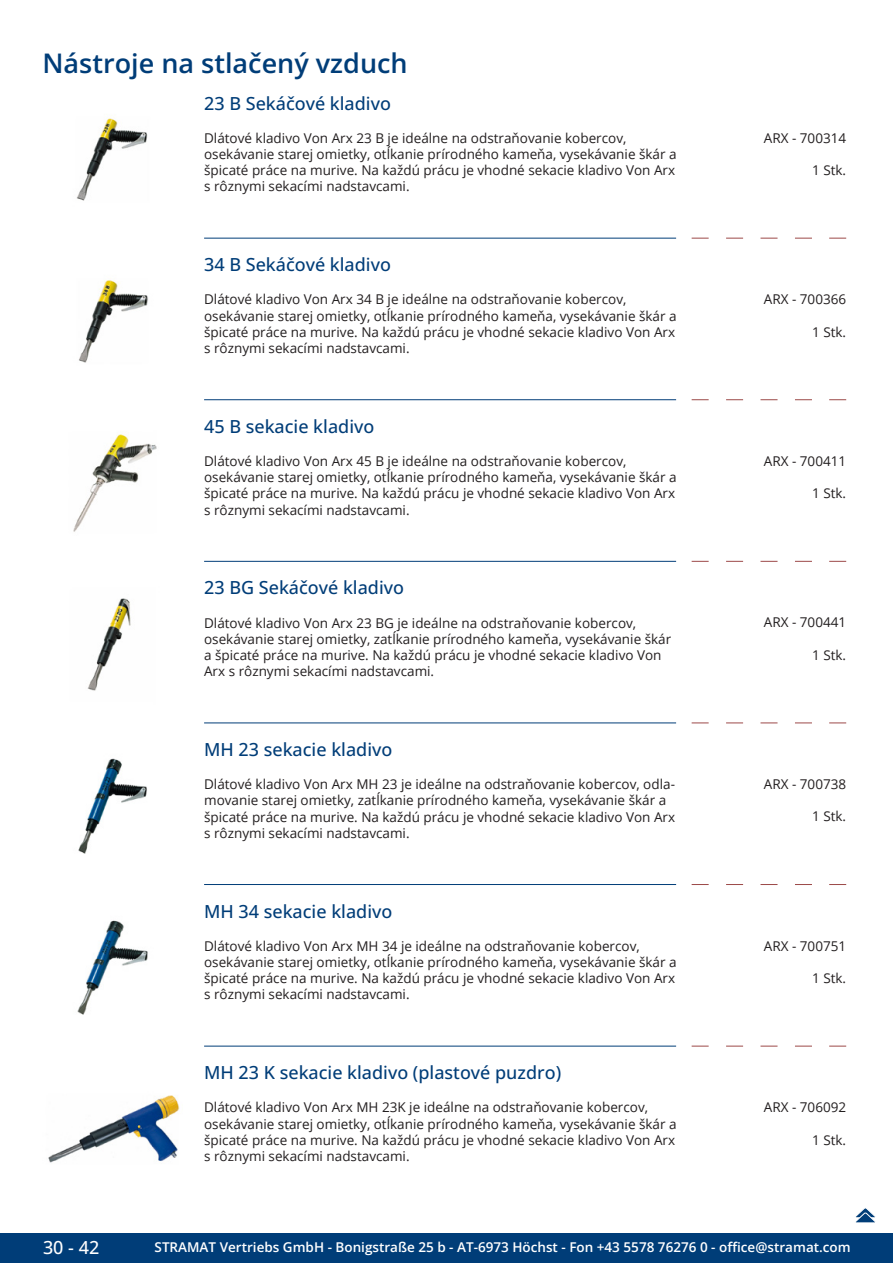
<style>
.page{position:relative;width:893px;height:1263px;background:#fff}
.page>*{position:absolute;margin:0;border:0;box-sizing:border-box;transform-origin:0 0}
.GruppeName{font:600 27px "Open Sans";color:#003d78}
.ArtikelName{font:500 18px "Open Sans";color:#003d78}
.t1{font:500 18px "Open Sans";color:#fff}
.Beschreibung{font:13.5px/16.2px "Open Sans";color:#231f20}
.ArtikelNummer{font:13.5px "Open Sans";color:#231f20}
.t2{font:600 13.5px "Open Sans";color:#fff}
</style>
<div class="page">
<div style="left:0;top:1233px;width:893px;height:30px;background:#003d78"></div>
<img style="left:76px;top:115px;width:72px;height:86px">
<img style="left:79px;top:280px;width:69px;height:83px">
<svg style="left:692px;top:238px;width:17px;height:1px"></svg>
<svg style="left:726px;top:238px;width:17px;height:1px"></svg>
<svg style="left:760px;top:238px;width:17px;height:1px"></svg>
<svg style="left:795px;top:238px;width:17px;height:1px"></svg>
<svg style="left:829px;top:238px;width:17px;height:1px"></svg>
<hr style="left:204px;top:238px;width:472px;height:1px;background:#003d78">
<img style="left:73px;top:434px;width:84px;height:98px">
<svg style="left:692px;top:399px;width:17px;height:1px"></svg>
<svg style="left:726px;top:399px;width:17px;height:1px"></svg>
<svg style="left:760px;top:399px;width:17px;height:1px"></svg>
<svg style="left:795px;top:399px;width:17px;height:1px"></svg>
<svg style="left:829px;top:399px;width:17px;height:1px"></svg>
<hr style="left:204px;top:399px;width:472px;height:1px;background:#003d78">
<img style="left:87px;top:598px;width:44px;height:93px">
<svg style="left:692px;top:561px;width:17px;height:1px"></svg>
<svg style="left:726px;top:561px;width:17px;height:1px"></svg>
<svg style="left:760px;top:561px;width:17px;height:1px"></svg>
<svg style="left:795px;top:561px;width:17px;height:1px"></svg>
<svg style="left:829px;top:561px;width:17px;height:1px"></svg>
<hr style="left:204px;top:561px;width:472px;height:1px;background:#003d78">
<img style="left:78px;top:758px;width:69px;height:96px">
<svg style="left:692px;top:723px;width:17px;height:1px"></svg>
<svg style="left:726px;top:723px;width:17px;height:1px"></svg>
<svg style="left:760px;top:723px;width:17px;height:1px"></svg>
<svg style="left:795px;top:723px;width:17px;height:1px"></svg>
<svg style="left:829px;top:723px;width:17px;height:1px"></svg>
<hr style="left:204px;top:723px;width:472px;height:1px;background:#003d78">
<img style="left:77px;top:920px;width:71px;height:95px">
<svg style="left:692px;top:884px;width:17px;height:1px"></svg>
<svg style="left:726px;top:884px;width:17px;height:1px"></svg>
<svg style="left:760px;top:884px;width:17px;height:1px"></svg>
<svg style="left:795px;top:884px;width:17px;height:1px"></svg>
<svg style="left:829px;top:884px;width:17px;height:1px"></svg>
<hr style="left:204px;top:884px;width:472px;height:1px;background:#003d78">
<img style="left:48px;top:1095px;width:132px;height:68px">
<svg style="left:692px;top:1046px;width:17px;height:1px"></svg>
<svg style="left:726px;top:1046px;width:17px;height:1px"></svg>
<svg style="left:760px;top:1046px;width:17px;height:1px"></svg>
<svg style="left:795px;top:1046px;width:17px;height:1px"></svg>
<svg style="left:829px;top:1046px;width:17px;height:1px"></svg>
<hr style="left:204px;top:1046px;width:472px;height:1px;background:#003d78">
<svg style="left:855px;top:1208px;width:21px;height:15px"></svg>
<p class="GruppeName" style="left:43px;top:44px;width:367px">Nástroje na stlačený vzduch</p>
<p class="ArtikelName" style="left:204px;top:91px;width:188px">23 B Sekáčové kladivo</p>
<p class="Beschreibung" style="left:204px;top:129px;width:474px">Dlátové kladivo Von Arx 23 B je ideálne na odstraňovanie kobercov, osekávanie starej omietky, otĺkanie prírodného kameňa, vysekávanie škár a špicaté práce na murive. Na každú prácu je vhodné sekacie kladivo Von Arx s rôznymi sekacími nadstavcami.</p>
<p class="ArtikelNummer" style="left:764px;top:128px;width:84px">ARX - 700314</p>
<p class="ArtikelNummer" style="left:812px;top:161px;width:36px">1 Stk.</p>
<p class="ArtikelName" style="left:204px;top:252px;width:188px">34 B Sekáčové kladivo</p>
<p class="Beschreibung" style="left:204px;top:291px;width:474px">Dlátové kladivo Von Arx 34 B je ideálne na odstraňovanie kobercov, osekávanie starej omietky, otĺkanie prírodného kameňa, vysekávanie škár a špicaté práce na murive. Na každú prácu je vhodné sekacie kladivo Von Arx s rôznymi sekacími nadstavcami.</p>
<p class="ArtikelNummer" style="left:764px;top:290px;width:84px">ARX - 700366</p>
<p class="ArtikelNummer" style="left:812px;top:322px;width:36px">1 Stk.</p>
<p class="ArtikelName" style="left:204px;top:414px;width:172px">45 B sekacie kladivo</p>
<p class="Beschreibung" style="left:204px;top:453px;width:474px">Dlátové kladivo Von Arx 45 B je ideálne na odstraňovanie kobercov, osekávanie starej omietky, otĺkanie prírodného kameňa, vysekávanie škár a špicaté práce na murive. Na každú prácu je vhodné sekacie kladivo Von Arx s rôznymi sekacími nadstavcami.</p>
<p class="ArtikelNummer" style="left:764px;top:452px;width:84px">ARX - 700411</p>
<p class="ArtikelNummer" style="left:812px;top:484px;width:36px">1 Stk.</p>
<p class="ArtikelName" style="left:204px;top:575px;width:201px">23 BG Sekáčové kladivo</p>
<p class="Beschreibung" style="left:204px;top:614px;width:469px">Dlátové kladivo Von Arx 23 BG je ideálne na odstraňovanie kobercov, osekávanie starej omietky, zatĺkanie prírodného kameňa, vysekávanie škár a špicaté práce na murive. Na každú prácu je vhodné sekacie kladivo Von Arx s rôznymi sekacími nadstavcami.</p>
<p class="ArtikelNummer" style="left:764px;top:613px;width:84px">ARX - 700441</p>
<p class="ArtikelNummer" style="left:812px;top:646px;width:36px">1 Stk.</p>
<p class="ArtikelName" style="left:204px;top:737px;width:190px">MH 23 sekacie kladivo</p>
<p class="Beschreibung" style="left:204px;top:776px;width:473px">Dlátové kladivo Von Arx MH 23 je ideálne na odstraňovanie kobercov, odla&shy;movanie starej omietky, zatĺkanie prírodného kameňa, vysekávanie škár a špicaté práce na murive. Na každú prácu je vhodné sekacie kladivo Von Arx s rôznymi sekacími nadstavcami.</p>
<p class="ArtikelNummer" style="left:764px;top:775px;width:84px">ARX - 700738</p>
<p class="ArtikelNummer" style="left:812px;top:807px;width:36px">1 Stk.</p>
<p class="ArtikelName" style="left:204px;top:899px;width:190px">MH 34 sekacie kladivo</p>
<p class="Beschreibung" style="left:204px;top:937px;width:474px">Dlátové kladivo Von Arx MH 34 je ideálne na odstraňovanie kobercov, osekávanie starej omietky, otĺkanie prírodného kameňa, vysekávanie škár a špicaté práce na murive. Na každú prácu je vhodné sekacie kladivo Von Arx s rôznymi sekacími nadstavcami.</p>
<p class="ArtikelNummer" style="left:764px;top:936px;width:84px">ARX - 700751</p>
<p class="ArtikelNummer" style="left:812px;top:969px;width:36px">1 Stk.</p>
<p class="ArtikelName" style="left:204px;top:1060px;width:359px">MH 23 K sekacie kladivo (plastové puzdro)</p>
<p class="Beschreibung" style="left:204px;top:1099px;width:474px">Dlátové kladivo Von Arx MH 23K je ideálne na odstraňovanie kobercov, osekávanie starej omietky, otĺkanie prírodného kameňa, vysekávanie škár a špicaté práce na murive. Na každú prácu je vhodné sekacie kladivo Von Arx s rôznymi sekacími nadstavcami.</p>
<p class="ArtikelNummer" style="left:764px;top:1098px;width:84px">ARX - 706092</p>
<p class="ArtikelNummer" style="left:812px;top:1130px;width:36px">1 Stk.</p>
<h2 class="t1" style="left:43px;top:1234px;width:58px">30 - 42</h2>
<p class="t2" style="left:155px;top:1238px;width:698px">STRAMAT Vertriebs GmbH - Bonigstraße 25 b - AT-6973 Höchst - Fon +43 5578 76276 0 - office@stramat.com</p>
</div>
